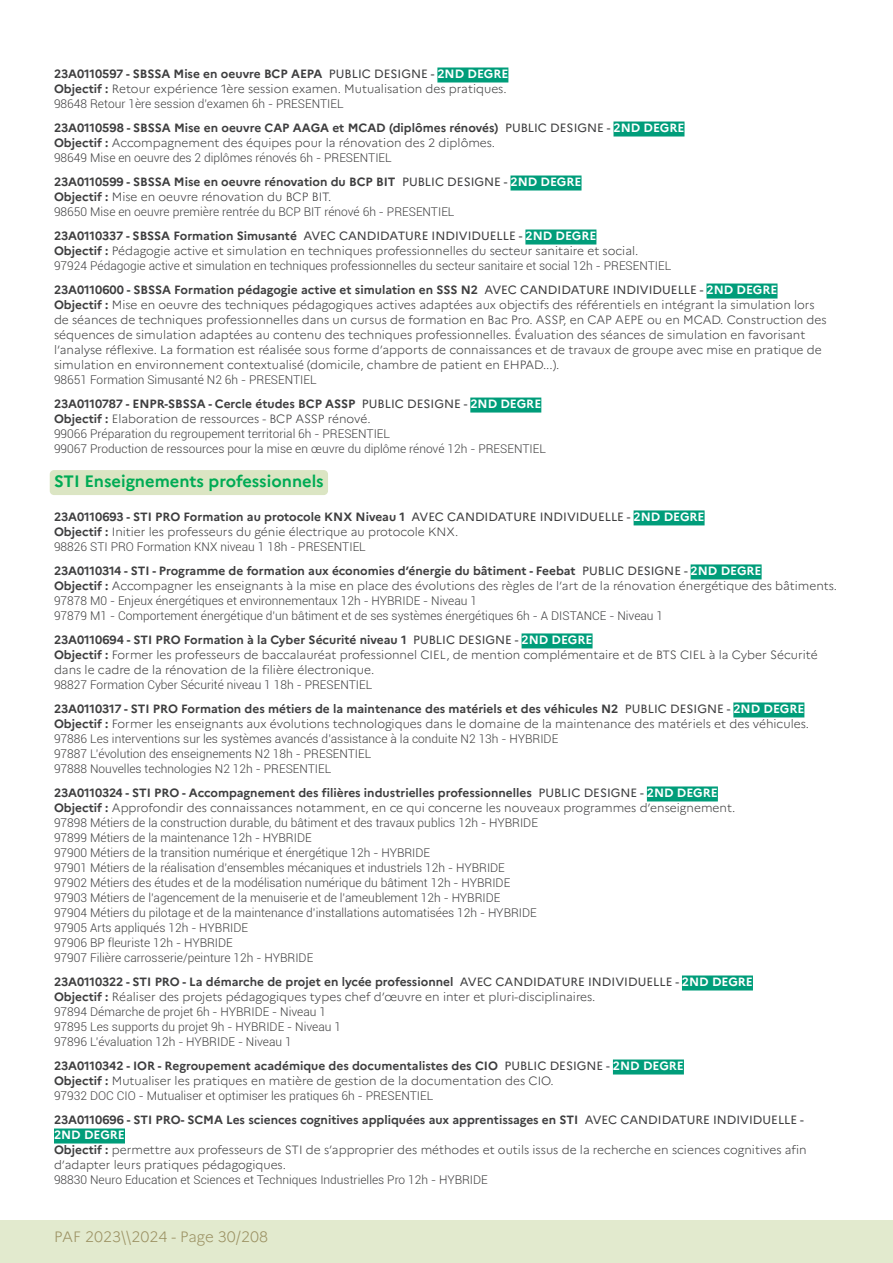
<style>
.page{position:relative;width:893px;height:1263px;background:#fff}
.page>*{position:absolute;margin:0;border:0;box-sizing:border-box;transform-origin:0 0}
.t1{font:700 16.5px "Marianne";color:#00ab54}
.t2{font:300 15px "Marianne";color:#9b9162}
.t3{font:300 12px/15px "Marianne";color:#3e3e3f}
.t4{font:300 12px/15px "Roboto";color:#3e3e3f}
.t5{font:700 12px/15px "Marianne";color:#3e3e3f}
.s1{font-weight:700}
.s2{font-weight:400}
.s3{font-weight:500;color:#57585a}
.s4{font-weight:700;color:#fff}
.s5{color:#fff}
.s6{font-weight:300}
</style>
<div class="page">
<div style="left:0;top:1219px;width:893px;height:44px;background:#e2eace"></div>
<div style="left:437px;top:68px;width:71px;height:15px;background:#009d7a"></div>
<div style="left:613px;top:122px;width:71px;height:15px;background:#009d7a"></div>
<div style="left:510px;top:176px;width:71px;height:15px;background:#009d7a"></div>
<div style="left:525px;top:230px;width:71px;height:15px;background:#009d7a"></div>
<div style="left:706px;top:284px;width:71px;height:15px;background:#009d7a"></div>
<div style="left:470px;top:398px;width:71px;height:15px;background:#009d7a"></div>
<div style="left:50px;top:470px;width:278px;height:25px;background:#dbe5c3;border-radius:4px"></div>
<div style="left:634px;top:510px;width:71px;height:15px;background:#009d7a"></div>
<div style="left:691px;top:564px;width:71px;height:15px;background:#009d7a"></div>
<div style="left:522px;top:633px;width:71px;height:15px;background:#009d7a"></div>
<div style="left:733px;top:702px;width:71px;height:15px;background:#009d7a"></div>
<div style="left:682px;top:975px;width:71px;height:15px;background:#009d7a"></div>
<div style="left:613px;top:1059px;width:71px;height:15px;background:#009d7a"></div>
<div style="left:54px;top:1128px;width:71px;height:15px;background:#009d7a"></div>
<div style="left:647px;top:786px;width:71px;height:15px;background:#009d7a"></div>
<p class="t3" style="left:54px;top:66px;width:456px"><span class="s1">23A0110597 - SBSSA Mise en oeuvre BCP AEPA</span> <span class="s2">PUBLIC DESIGNE</span> <span class="s3">-</span> <span class="s4">2ND DEGRE<br></span><span class="s1">Objectif :</span> Retour expérience 1ère session examen. Mutualisation des pratiques.</p>
<p class="t4" style="left:54px;top:96px;width:291px">98648 Retour 1ère session d’examen 6h - PRESENTIEL</p>
<p class="t5" style="left:54px;top:120px;width:632px">23A0110598 - SBSSA Mise en oeuvre CAP AAGA et MCAD (diplômes rénovés) <span class="s2">PUBLIC DESIGNE</span> <span class="s3">-</span> <span class="s5">2ND DEGRE<br></span>Objectif : <span class="s6">Accompagnement des équipes pour la rénovation des 2 diplômes.</span></p>
<p class="t4" style="left:54px;top:150px;width:339px">98649 Mise en oeuvre des 2 diplômes rénovés 6h - PRESENTIEL</p>
<p class="t5" style="left:54px;top:174px;width:529px">23A0110599 - SBSSA Mise en oeuvre rénovation du BCP BIT <span class="s2">PUBLIC DESIGNE</span> <span class="s3">-</span> <span class="s5">2ND DEGRE<br></span>Objectif : <span class="s6">Mise en oeuvre rénovation du BCP BIT.</span></p>
<p class="t4" style="left:54px;top:204px;width:402px">98650 Mise en oeuvre première rentrée du BCP BIT rénové 6h - PRESENTIEL</p>
<p class="t3" style="left:54px;top:228px;width:586px"><span class="s1">23A0110337 - SBSSA Formation Simusanté</span> <span class="s2">AVEC CANDIDATURE INDIVIDUELLE</span> <span class="s3">-</span> <span class="s4">2ND DEGRE<br></span><span class="s1">Objectif :</span> Pédagogie active et simulation en techniques professionnelles du secteur sanitaire et social.</p>
<p class="t4" style="left:54px;top:258px;width:619px">97924 Pédagogie active et simulation en techniques professionnelles du secteur sanitaire et social 12h - PRESENTIEL</p>
<p class="t3" style="left:54px;top:282px;width:774px"><span class="s1">23A0110600 - SBSSA Formation pédagogie active et simulation en SSS N2</span> <span class="s2">AVEC CANDIDATURE INDIVIDUELLE</span> <span class="s3">-</span> <span class="s4">2ND DEGRE </span><span class="s1">Objectif :</span> Mise en oeuvre des techniques pédagogiques actives adaptées aux objectifs des référentiels en intégrant la simulation lors de séances de techniques professionnelles dans un cursus de formation en Bac Pro. ASSP, en CAP AEPE ou en MCAD. Construction des séquences de simulation adaptées au contenu des techniques professionnelles. Évaluation des séances de simulation en favorisant l’analyse réflexive. La formation est réalisée sous forme d’apports de connaissances et de travaux de groupe avec mise en pratique de simulation en environnement contextualisé (domicile, chambre de patient en EHPAD...).</p>
<p class="t4" style="left:54px;top:372px;width:264px">98651 Formation Simusanté N2 6h - PRESENTIEL</p>
<p class="t5" style="left:54px;top:396px;width:489px">23A0110787 - ENPR-SBSSA - Cercle études BCP ASSP <span class="s2">PUBLIC DESIGNE</span> <span class="s3">-</span> <span class="s5">2ND DEGRE<br></span>Objectif : <span class="s6">Elaboration de ressources - BCP ASSP rénové.</span></p>
<p class="t4" style="left:54px;top:426px;width:494px">99066 Préparation du regroupement territorial 6h - PRESENTIEL<br>99067 Production de ressources pour la mise en œuvre du diplôme rénové 12h - PRESENTIEL</p>
<h1 class="t1" style="left:54px;top:471px;width:271px">STI Enseignements professionnels</h1>
<p class="t5" style="left:54px;top:509px;width:652px">23A0110693 - STI PRO Formation au protocole KNX Niveau 1 <span class="s2">AVEC CANDIDATURE INDIVIDUELLE</span> <span class="s3">-</span> <span class="s5">2ND DEGRE<br></span>Objectif : <span class="s6">Initier les professeurs du génie électrique au protocole KNX.</span></p>
<p class="t4" style="left:54px;top:539px;width:313px">98826 STI PRO Formation KNX niveau 1 18h - PRESENTIEL</p>
<p class="t3" style="left:54px;top:563px;width:785px"><span class="s1">23A0110314 - STI - Programme de formation aux économies d’énergie du bâtiment - Feebat</span> <span class="s2">PUBLIC DESIGNE</span> <span class="s3">-</span> <span class="s4">2ND DEGRE<br></span><span class="s1">Objectif :</span> Accompagner les enseignants à la mise en place des évolutions des règles de l’art de la rénovation énergétique des bâtiments.</p>
<p class="t4" style="left:54px;top:593px;width:611px">97878 M0 - Enjeux énergétiques et environnementaux 12h - HYBRIDE - Niveau 1<br>97879 M1 - Comportement énergétique d’un bâtiment et de ses systèmes énergétiques 6h - A DISTANCE - Niveau 1</p>
<p class="t3" style="left:54px;top:632px;width:765px"><span class="s1">23A0110694 - STI PRO Formation à la Cyber Sécurité niveau 1</span> <span class="s2">PUBLIC DESIGNE</span> <span class="s3">-</span> <span class="s4">2ND DEGRE<br></span><span class="s1">Objectif :</span> Former les professeurs de baccalauréat professionnel CIEL, de mention complémentaire et de BTS CIEL à la Cyber Sécurité dans le cadre de la rénovation de la filière électronique.</p>
<p class="t4" style="left:54px;top:677px;width:320px">98827 Formation Cyber Sécurité niveau 1 18h - PRESENTIEL</p>
<p class="t3" style="left:54px;top:701px;width:756px"><span class="s1">23A0110317 - STI PRO Formation des métiers de la maintenance des matériels et des véhicules N2</span> <span class="s2">PUBLIC DESIGNE</span> <span class="s3">-</span> <span class="s4">2ND DEGRE<br></span><span class="s1">Objectif :</span> Former les enseignants aux évolutions technologiques dans le domaine de la maintenance des matériels et des véhicules.</p>
<p class="t4" style="left:54px;top:731px;width:506px">97886 Les interventions sur les systèmes avancés d’assistance à la conduite N2 13h - HYBRIDE<br>97887 L’évolution des enseignements N2 18h - PRESENTIEL<br>97888 Nouvelles technologies N2 12h - PRESENTIEL</p>
<p class="t3" style="left:54px;top:785px;width:683px"><span class="s1">23A0110324 - STI PRO - Accompagnement des filières industrielles professionnelles</span> <span class="s2">PUBLIC DESIGNE</span> <span class="s3">-</span> <span class="s4">2ND DEGRE<br></span><span class="s1">Objectif :</span> Approfondir des connaissances notamment, en ce qui concerne les nouveaux programmes d’enseignement.</p>
<p class="t4" style="left:54px;top:815px;width:485px">97898 Métiers de la construction durable, du bâtiment et des travaux publics 12h - HYBRIDE 97899 Métiers de la maintenance 12h - HYBRIDE<br>97900 Métiers de la transition numérique et énergétique 12h - HYBRIDE<br>97901 Métiers de la réalisation d’ensembles mécaniques et industriels 12h - HYBRIDE 97902 Métiers des études et de la modélisation numérique du bâtiment 12h - HYBRIDE 97903 Métiers de l’agencement de la menuiserie et de l’ameublement 12h - HYBRIDE<br>97904 Métiers du pilotage et de la maintenance d’installations automatisées 12h - HYBRIDE 97905 Arts appliqués 12h - HYBRIDE<br>97906 BP fleuriste 12h - HYBRIDE<br>97907 Filière carrosserie/peinture 12h - HYBRIDE</p>
<p class="t3" style="left:54px;top:974px;width:700px"><span class="s1">23A0110322 - STI PRO - La démarche de projet en lycée professionnel</span> <span class="s2">AVEC CANDIDATURE INDIVIDUELLE</span> <span class="s3">-</span> <span class="s4">2ND DEGRE<br></span><span class="s1">Objectif :</span> Réaliser des projets pédagogiques types chef d’œuvre en inter et pluri-disciplinaires.</p>
<p class="t4" style="left:54px;top:1004px;width:289px">97894 Démarche de projet 6h - HYBRIDE - Niveau 1<br>97895 Les supports du projet 9h - HYBRIDE - Niveau 1<br>97896 L’évaluation 12h - HYBRIDE - Niveau 1</p>
<p class="t5" style="left:54px;top:1058px;width:631px">23A0110342 - IOR - Regroupement académique des documentalistes des CIO <span class="s2">PUBLIC DESIGNE</span> <span class="s3">-</span> <span class="s5">2ND DEGRE<br></span>Objectif : <span class="s6">Mutualiser les pratiques en matière de gestion de la documentation des CIO.</span></p>
<p class="t4" style="left:54px;top:1088px;width:381px">97932 DOC CIO - Mutualiser et optimiser les pratiques 6h - PRESENTIEL</p>
<p class="t3" style="left:54px;top:1112px;width:754px"><span class="s1">23A0110696 - STI PRO- SCMA Les sciences cognitives appliquées aux apprentissages en STI</span> <span class="s2">AVEC CANDIDATURE INDIVIDUELLE</span> <span class="s3">- </span><span class="s4">2ND DEGRE<br></span><span class="s1">Objectif :</span> permettre aux professeurs de STI de s’approprier des méthodes et outils issus de la recherche en sciences cognitives afin d’adapter leurs pratiques pédagogiques.</p>
<p class="t4" style="left:54px;top:1172px;width:435px">98830 Neuro Education et Sciences et Techniques Industrielles Pro 12h - HYBRIDE</p>
<p class="t2" style="left:54px;top:1227px;width:216px">PAF 2023\\2024 - Page 30/208</p>
</div>
